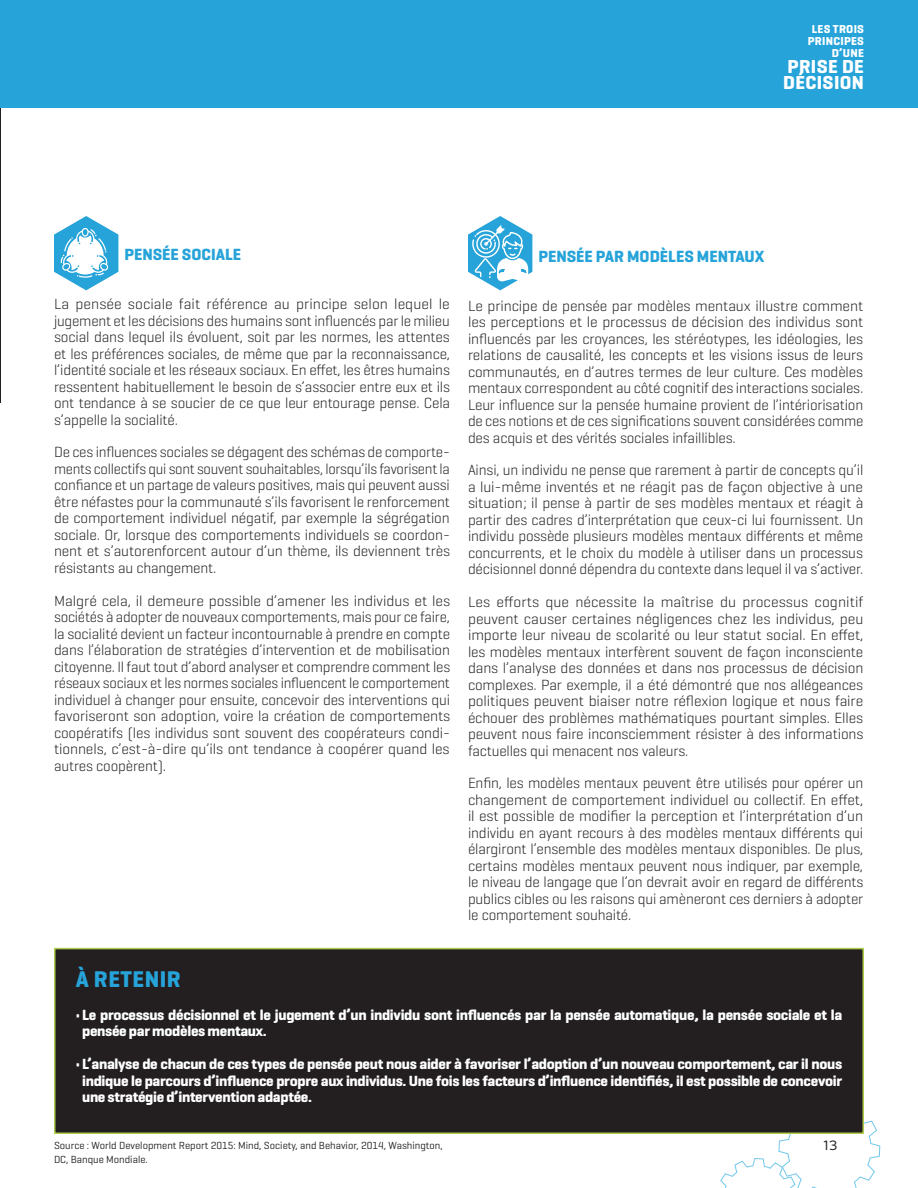
<style>
.page{position:relative;width:918px;height:1188px;background:#fff}
.page>*{position:absolute;margin:0;border:0;box-sizing:border-box;transform-origin:0 0}
.t1{font:700 23.1px "Geogrotesque";letter-spacing:.02em;color:#26a3d9}
.t2{font:700 19.2px/16.2px "Geogrotesque";letter-spacing:.02em;color:#fff}
.t3{font:700 16.5px "Geogrotesque";color:#26a3d9}
.t4{font:300 15px/16.5px "Geogrotesque";letter-spacing:-.01em;color:#231f20;text-align:justify}
.t5{font:700 15px/16.5px "Geogrotesque";letter-spacing:-.02em;color:#fff}
.t6{font:13.5px "Alright Sans";color:#231f20}
.t7{font:700 11.7px/12.1px "Geogrotesque";letter-spacing:.02em;color:#fff;text-align:right}
.t8{font:10.5px/13.5px "Geogrotesque";color:#231f20}
</style>
<div class="page">
<svg style="left:720px;top:1120px;width:160px;height:68px"></svg>
<img style="left:0;top:108px;width:1px;height:294px">
<div style="left:0;top:0;width:918px;height:108px;background:#26a3d9"></div>
<svg style="left:54px;top:216px;width:64px;height:74px"></svg>
<div style="left:55px;top:949px;width:808px;height:184px;background:#231f20"></div>
<div style="left:54px;top:948px;width:810px;height:186px;border:2px solid #adcb4b"></div>
<svg style="left:468px;top:216px;width:64px;height:74px"></svg>
<p class="t7" style="left:808px;top:22px;width:58px">LES TROIS<br>PRINCIPES<br>D’UNE</p>
<p class="t2" style="left:783px;top:58px;width:82px">PRISE DE<br>DÉCISION</p>
<p class="t3" style="left:124px;top:244px;width:118px">PENSÉE SOCIALE</p>
<p class="t4" style="left:54px;top:295px;width:398px">La pensée sociale fait référence au principe selon lequel le jugement et les décisions des humains sont influencés par le milieu social dans lequel ils évoluent, soit par les normes, les attentes et les préférences sociales, de même que par la reconnaissance, l’identité sociale et les réseaux sociaux. En effet, les êtres humains ressentent habituellement le besoin de s’associer entre eux et ils ont tendance à se soucier de ce que leur entourage pense. Cela s’appelle la socialité.</p>
<p class="t4" style="left:54px;top:444px;width:398px">De ces influences sociales se dégagent des schémas de comporte&shy;ments collectifs qui sont souvent souhaitables, lorsqu’ils favorisent la confiance et un partage de valeurs positives, mais qui peuvent aussi être néfastes pour la communauté s’ils favorisent le renforcement de comportement individuel négatif, par exemple la ségrégation sociale. Or, lorsque des comportements individuels se coordon&shy;nent et s’autorenforcent autour d’un thème, ils deviennent très résistants au changement.</p>
<p class="t4" style="left:54px;top:592px;width:398px">Malgré cela, il demeure possible d’amener les individus et les sociétés à adopter de nouveaux comportements, mais pour ce faire, la socialité devient un facteur incontournable à prendre en compte dans l’élaboration de stratégies d’intervention et de mobilisation citoyenne. Il faut tout d’abord analyser et comprendre comment les réseaux sociaux et les normes sociales influencent le comportement individuel à changer pour ensuite, concevoir des interventions qui favoriseront son adoption, voire la création de comportements coopératifs (les individus sont souvent des coopérateurs condi&shy;tionnels, c’est-à-dire qu’ils ont tendance à coopérer quand les autres coopèrent).</p>
<p class="t3" style="left:538px;top:246px;width:228px">PENSÉE PAR MODÈLES MENTAUX</p>
<p class="t4" style="left:468px;top:297px;width:397px">Le principe de pensée par modèles mentaux illustre comment les perceptions et le processus de décision des individus sont influencés par les croyances, les stéréotypes, les idéologies, les relations de causalité, les concepts et les visions issus de leurs communautés, en d’autres termes de leur culture. Ces modèles mentaux correspondent au côté cognitif des interactions sociales.<br>Leur influence sur la pensée humaine provient de l’intériorisation de ces notions et de ces significations souvent considérées comme des acquis et des vérités sociales infaillibles.</p>
<p class="t4" style="left:468px;top:462px;width:397px">Ainsi, un individu ne pense que rarement à partir de concepts qu’il a lui-même inventés et ne réagit pas de façon objective à une situation; il pense à partir de ses modèles mentaux et réagit à partir des cadres d’interprétation que ceux-ci lui fournissent. Un individu possède plusieurs modèles mentaux différents et même concurrents, et le choix du modèle à utiliser dans un processus décisionnel donné dépendra du contexte dans lequel il va s’activer.</p>
<p class="t4" style="left:468px;top:593px;width:397px">Les efforts que nécessite la maîtrise du processus cognitif peuvent causer certaines négligences chez les individus, peu importe leur niveau de scolarité ou leur statut social. En effet, les modèles mentaux interfèrent souvent de façon inconsciente dans l’analyse des données et dans nos processus de décision complexes. Par exemple, il a été démontré que nos allégeances politiques peuvent biaiser notre réflexion logique et nous faire échouer des problèmes mathématiques pourtant simples. Elles peuvent nous faire inconsciemment résister à des informations factuelles qui menacent nos valeurs.</p>
<p class="t4" style="left:468px;top:775px;width:397px">Enfin, les modèles mentaux peuvent être utilisés pour opérer un changement de comportement individuel ou collectif. En effet, il est possible de modifier la perception et l’interprétation d’un individu en ayant recours à des modèles mentaux différents qui élargiront l’ensemble des modèles mentaux disponibles. De plus, certains modèles mentaux peuvent nous indiquer, par exemple, le niveau de langage que l’on devrait avoir en regard de différents publics cibles ou les raisons qui amèneront ces derniers à adopter le comportement souhaité.</p>
<h1 class="t1" style="left:76px;top:965px;width:107px">À RETENIR</h1>
<p class="t5" style="left:82px;top:1007px;width:762px;text-indent:-6px">• Le processus décisionnel et le jugement d’un individu sont influencés par la pensée automatique, la pensée sociale et la pensée par modèles mentaux.</p>
<p class="t5" style="left:82px;top:1056px;width:762px;text-align:justify;text-indent:-6px">• L’analyse de chacun de ces types de pensée peut nous aider à favoriser l’adoption d’un nouveau comportement, car il nous indique le parcours d’influence propre aux individus. Une fois les facteurs d’influence identifiés, il est possible de concevoir une stratégie d’intervention adaptée.</p>
<p class="t8" style="left:54px;top:1139px;width:390px">Source : World Development Report 2015: Mind, Society, and Behavior, 2014, Washington,<br>DC, Banque Mondiale.</p>
<p class="t6" style="left:824px;top:1136px;width:15px">13</p>
</div>
